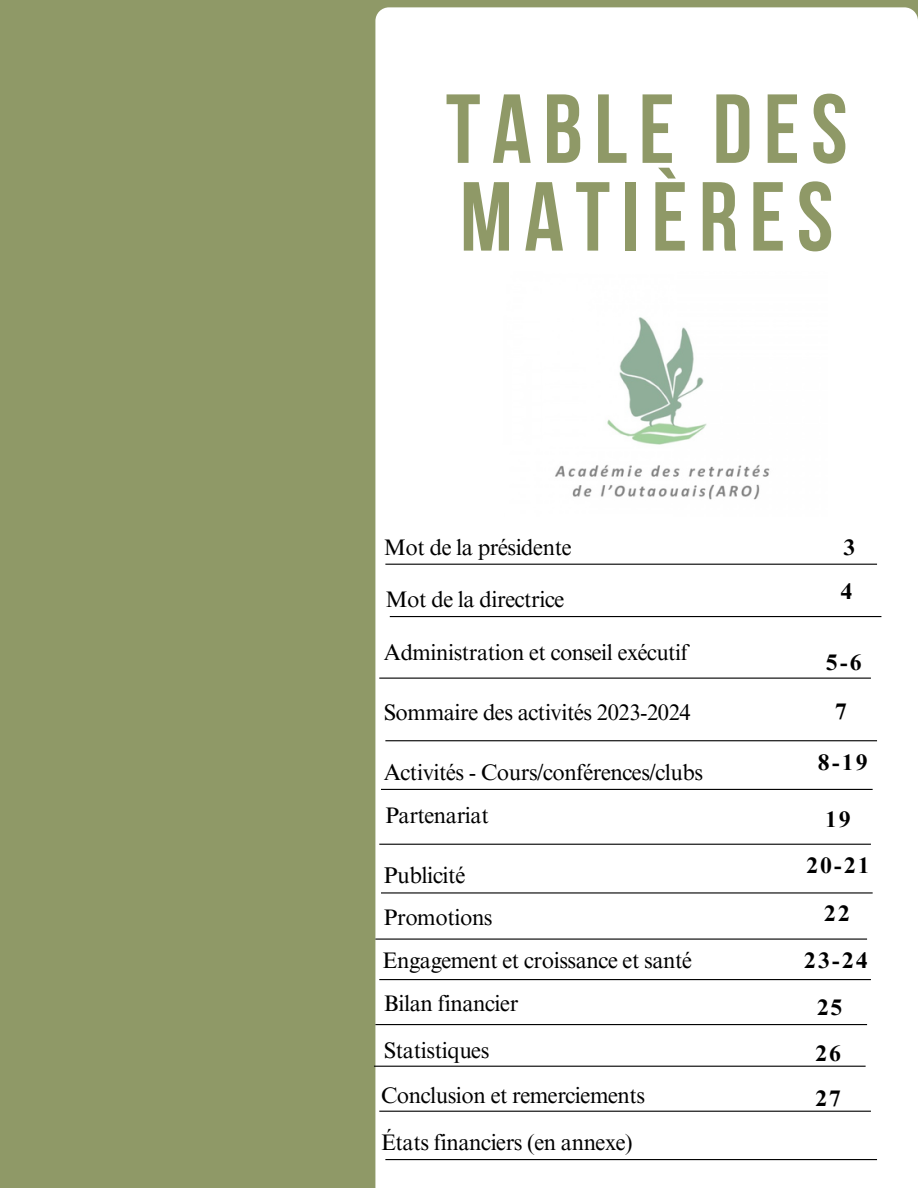
<style>
.page{position:relative;width:918px;height:1188px;background:#8f9967}
.page>*{position:absolute;margin:0;border:0;box-sizing:border-box;transform-origin:0 0}
.t1{font:700 97.8px/87.8px "Bebas Neue";letter-spacing:.115em;color:#8f9967}
.t2{font:22.8px "Times NRMT Pro";letter-spacing:-.02em;color:#000}
.t3{font:22.5px "Times NRMT Pro";letter-spacing:-.02em;color:#000}
.t4{font:700 22.5px "Times NRMT Pro";letter-spacing:.115em;color:#000}
.t5{font:22.35px "Times NRMT Pro";letter-spacing:-.02em;color:#000}
</style>
<div class="page">
<div style="left:375px;top:7px;width:543px;height:1181px;background:#fff"></div>
<hr style="left:385px;top:564px;width:492px;height:1px;background:#000">
<hr style="left:390px;top:616px;width:491px;height:1px;background:#000">
<hr style="left:379px;top:678px;width:492px;height:1px;background:#000">
<hr style="left:385px;top:740px;width:492px;height:1px;background:#000">
<hr style="left:381px;top:789px;width:492px;height:1px;background:#000">
<hr style="left:379px;top:844px;width:492px;height:1px;background:#000">
<hr style="left:381px;top:892px;width:492px;height:2px;background:#000">
<hr style="left:379px;top:979px;width:492px;height:1px;background:#000">
<hr style="left:375px;top:1024px;width:492px;height:1px;background:#000">
<img style="left:500px;top:271px;width:327px;height:246px">
<hr style="left:374px;top:1066px;width:492px;height:1px;background:#000">
<hr style="left:379px;top:1111px;width:492px;height:1px;background:#000">
<hr style="left:375px;top:939px;width:492px;height:1px;background:#000">
<hr style="left:385px;top:1159px;width:492px;height:1px;background:#000">
<h1 class="t1" style="left:446px;top:95px;width:403px">TABLE DES<br>MATIÈRES</h1>
<p class="t3" style="left:384px;top:539px;width:189px">Mot de la présidente</p>
<p class="t4" style="left:844px;top:539px;width:13px">3</p>
<p class="t3" style="left:385px;top:591px;width:180px">Mot de la directrice</p>
<p class="t4" style="left:841px;top:583px;width:13px">4</p>
<p class="t5" style="left:384px;top:644px;width:306px">Administration et conseil exécutif</p>
<p class="t3" style="left:384px;top:704px;width:309px">Sommaire des activités 2023-2024</p>
<h2 class="t3" style="left:384px;top:764px;width:321px">Activités - Cours/conférences/clubs</h2>
<p class="t4" style="left:826px;top:654px;width:37px">5-6</p>
<p class="t4" style="left:835px;top:703px;width:13px">7</p>
<p class="t4" style="left:818px;top:753px;width:51px">8-19</p>
<p class="t3" style="left:385px;top:807px;width:105px">Partenariat</p>
<p class="t4" style="left:825px;top:811px;width:27px">19</p>
<h2 class="t2" style="left:384px;top:867px;width:83px">Publicité</h2>
<p class="t4" style="left:807px;top:857px;width:64px">20-21</p>
<p class="t3" style="left:384px;top:909px;width:110px">Promotions</p>
<p class="t3" style="left:383px;top:952px;width:311px">Engagement et croissance et santé</p>
<p class="t4" style="left:824px;top:904px;width:27px">22</p>
<p class="t4" style="left:804px;top:952px;width:64px">23-24</p>
<h2 class="t3" style="left:384px;top:994px;width:136px">Bilan financier</h2>
<p class="t4" style="left:817px;top:999px;width:27px">25</p>
<h2 class="t3" style="left:384px;top:1042px;width:107px">Statistiques</h2>
<p class="t4" style="left:816px;top:1045px;width:27px">26</p>
<p class="t3" style="left:381px;top:1087px;width:266px">Conclusion et remerciements</p>
<p class="t4" style="left:816px;top:1090px;width:27px">27</p>
<p class="t3" style="left:381px;top:1134px;width:253px">États financiers (en annexe)</p>
</div>
